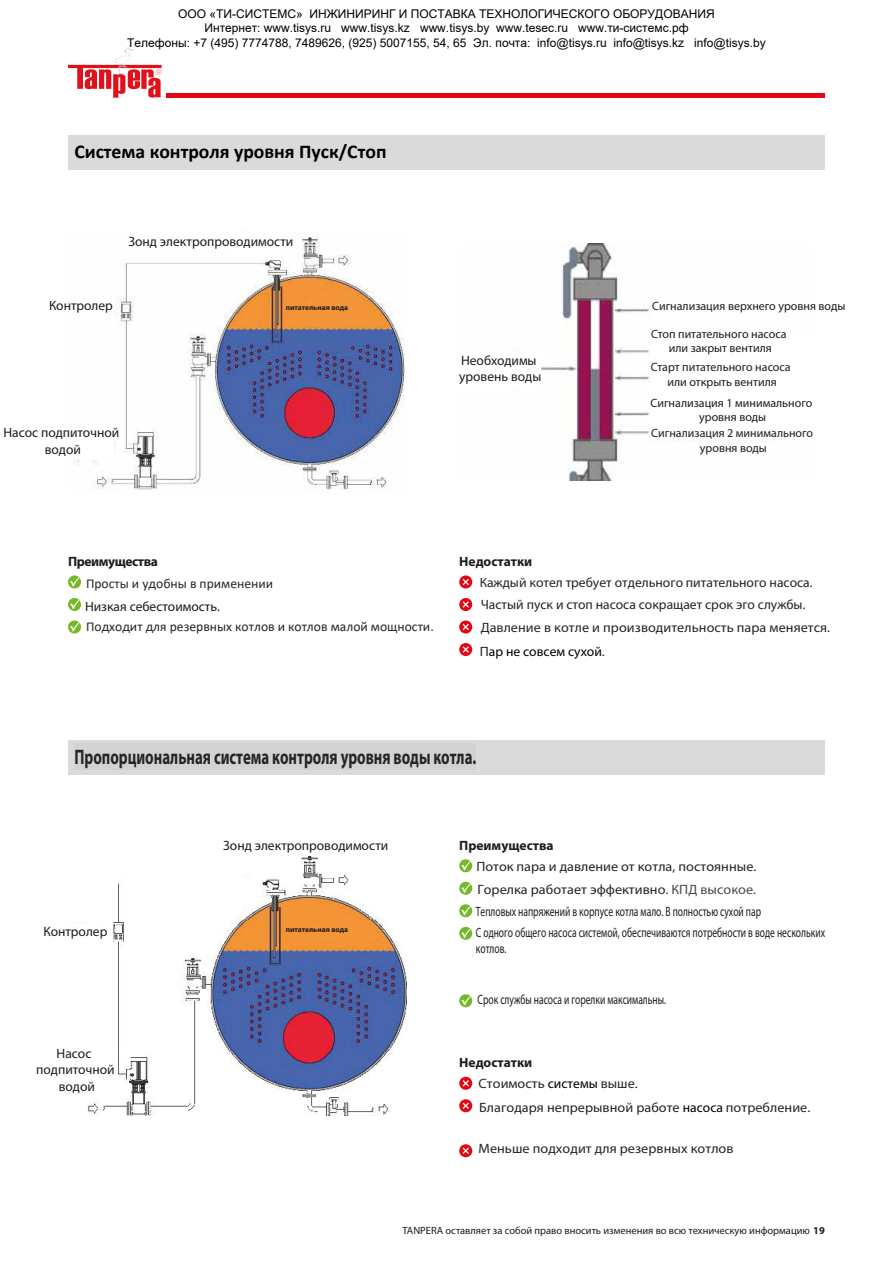
<style>
.page{position:relative;width:893px;height:1263px;background:#fff}
.page>*{position:absolute;margin:0;border:0;box-sizing:border-box;transform-origin:0 0}
.t1{font:700 21px "Myriad Pro";color:#282426;scale:.71 1}
.t2{font:700 19.5px "Calibri";color:#000}
.t3{font:13.5px/22px "Myriad Pro";color:#1d1d1b;scale:.71 1}
.t4{font:13.5px/16.2px "Myriad Pro";color:#1d1d1b;text-align:center}
.t5{font:13.5px/22.2px "Myriad Pro";color:#282426}
.t6{font:13.5px/24.2px "Myriad Pro";color:#282426;scale:1.05 1}
.t7{font:13.5px "Calibri";color:#282426}
.t8{font:700 13.5px "Myriad Pro";color:#1d1d1b}
.t9{font:13.5px "Myriad Pro";color:#000}
.t10{font:700 13.5px "Myriad Pro";letter-spacing:-.03em;color:#1d1d1b}
.t11{font:12px/14.4px "Arial";color:#000;text-align:center}
.t12{font:12px/14.4px "Myriad Pro";color:#1d1d1b;text-align:center}
.t13{font:10.5px "Myriad Pro";color:#1d1d1b}
.t14{font:700 7.5px "Myriad Pro";color:#1d1d1b}
.s1{color:#282426}
.s2{color:#4c4949}
.s3{color:#000}
.s4{font-weight:700}
</style>
<div class="page">
<svg style="left:68px;top:48px;width:94px;height:50px"></svg>
<div style="left:167px;top:93px;width:658px;height:5px;background:#e30613"></div>
<div style="left:68px;top:135px;width:757px;height:34px;background:#dadada"></div>
<div style="left:68px;top:740px;width:757px;height:34px;background:#dadada"></div>
<img style="left:74px;top:236px;width:331px;height:254px">
<img style="left:541px;top:243px;width:221px;height:238px">
<img style="left:85px;top:856px;width:321px;height:260px">
<svg style="left:68px;top:575px;width:13px;height:13px"></svg>
<svg style="left:68px;top:598px;width:13px;height:13px"></svg>
<svg style="left:68px;top:620px;width:13px;height:13px"></svg>
<svg style="left:459px;top:859px;width:13px;height:13px"></svg>
<svg style="left:459px;top:882px;width:13px;height:13px"></svg>
<svg style="left:459px;top:904px;width:13px;height:13px"></svg>
<svg style="left:459px;top:927px;width:13px;height:13px"></svg>
<svg style="left:459px;top:994px;width:13px;height:13px"></svg>
<svg style="left:459px;top:575px;width:13px;height:13px"></svg>
<svg style="left:459px;top:598px;width:13px;height:13px"></svg>
<svg style="left:459px;top:620px;width:13px;height:13px"></svg>
<svg style="left:459px;top:643px;width:13px;height:13px"></svg>
<svg style="left:459px;top:1077px;width:13px;height:13px"></svg>
<svg style="left:459px;top:1099px;width:13px;height:13px"></svg>
<svg style="left:459px;top:1144px;width:13px;height:13px"></svg>
<div style="left:74px;top:743px;width:402px;height:26px;background:#d1d3d4"></div>
<div style="left:228px;top:231px;width:54px;height:24px;background:#fff"></div>
<div style="left:75px;top:301px;width:38px;height:19px;background:#fff"></div>
<div style="left:75px;top:437px;width:38px;height:23px;background:#fff"></div>
<div style="left:652px;top:301px;width:130px;height:19px;background:#fff"></div>
<div style="left:650px;top:338px;width:170px;height:101px;background:#fff"></div>
<div style="left:226px;top:853px;width:54px;height:21px;background:#fff"></div>
<div style="left:68px;top:924px;width:36px;height:16px;background:#fff"></div>
<div style="left:63px;top:1063px;width:44px;height:28px;background:#fff"></div>
<div style="left:297px;top:301px;width:33px;height:12px;background:#f49436"></div>
<div style="left:290px;top:922px;width:34px;height:7px;background:#f49436"></div>
<p class="t11" style="left:127px;top:7px;width:640px">ООО «ТИ-СИСТЕМС» ИНЖИНИРИНГ И ПОСТАВКА ТЕХНОЛОГИЧЕСКОГО ОБОРУДОВАНИЯ<br>Интернет: www.tisys.ru www.tisys.kz www.tisys.by www.tesec.ru www.ти-системс.рф<br>Телефоны: +7 (495) 7774788, 7489626, (925) 5007155, 54, 65 Эл. почта: info@tisys.ru info@tisys.kz info@tisys.by</p>
<h2 class="t2" style="left:74px;top:138px;width:314px">Система контроля уровня Пуск/Стоп</h2>
<p class="t4" style="left:128px;top:233px;width:166px">Зонд электропроводимости</p>
<p class="t4" style="left:49px;top:298px;width:65px">Контролер</p>
<p class="t14" style="left:286px;top:303px;width:64px">питательная вода</p>
<p class="t4" style="left:4px;top:425px;width:117px">Насос подпиточной водой</p>
<p class="t4" style="left:459px;top:352px;width:84px;text-align:left">Необходимы уровень воды</p>
<p class="t12" style="left:652px;top:299px;width:195px">Сигнализация верхнего уровня воды</p>
<p class="t12" style="left:651px;top:327px;width:137px">Стоп питательного насоса или закрыт вентиля</p>
<p class="t12" style="left:651px;top:360px;width:141px">Старт питательного насоса или открыть вентиля</p>
<p class="t12" style="left:650px;top:395px;width:163px">Сигнализация 1 минимального уровня воды</p>
<p class="t12" style="left:651px;top:426px;width:163px">Сигнализация 2 минимального уровня воды</p>
<p class="t10" style="left:68px;top:553px;width:91px">Преимущества</p>
<p class="t4" style="left:85px;top:598px;width:136px">Низкая себестоимость.</p>
<p class="t7" style="left:86px;top:574px;width:189px">Просты и удобны в применении</p>
<p class="t7" style="left:86px;top:618px;width:349px">Подходит для резервных котлов и котлов малой мощности.</p>
<p class="t8" style="left:459px;top:553px;width:75px">Недостатки</p>
<p class="t5" style="left:480px;top:571px;width:352px">Каждый котел требует отдельного питательного насоса.<br>Частый пуск и стоп насоса сокращает срок эго службы.<br>Давление в котле и производительность пара меняется.</p>
<p class="t9" style="left:480px;top:643px;width:126px"><span class="s1">П</span>ар не совсем сухой<span class="s1">.</span></p>
<h1 class="t1" style="left:74px;top:743px;width:567px">Пропорциональная система контроля уровня воды котла.</h1>
<p class="t4" style="left:43px;top:923px;width:65px">Контролер</p>
<p class="t4" style="left:36px;top:1045px;width:80px">Насос подпиточной водой</p>
<p class="t4" style="left:223px;top:837px;width:166px">Зонд электропроводимости</p>
<p class="t14" style="left:286px;top:925px;width:64px">питательная вода</p>
<p class="t8" style="left:459px;top:836px;width:96px">Преимуществa</p>
<p class="t3" style="left:476px;top:855px;width:493px"><span class="s1">Поток пара и давление от котла, постоянные.<br>Горелка работает эффективно</span><span class="s2">. КПД высокое.<br></span>Тепловых напряжений в корпусе котла мало. В полностью сухой пар<br>С одного общего насоса системой, обеспечиваются потребности в воде нескольких</p>
<p class="t3" style="left:476px;top:938px;width:45px">котлов.</p>
<p class="t3" style="left:477px;top:988px;width:267px">Срок службы насоса и горелки максимальны.</p>
<p class="t8" style="left:459px;top:1054px;width:75px">Недостатки</p>
<p class="t6" style="left:479px;top:1071px;width:317px">Стоимость <span class="s3">системы</span> выше.<br>Благодаря непрерывной работе <span class="s3">насоса</span> потребление.</p>
<p class="t6" style="left:479px;top:1136px;width:244px">Меньше подходит для резервных котлов</p>
<p class="t13" style="left:402px;top:1224px;width:424px">TANPERA оставляет за собой право вносить изменения во всю техническую информацию <span class="s4">19</span></p>
</div>
